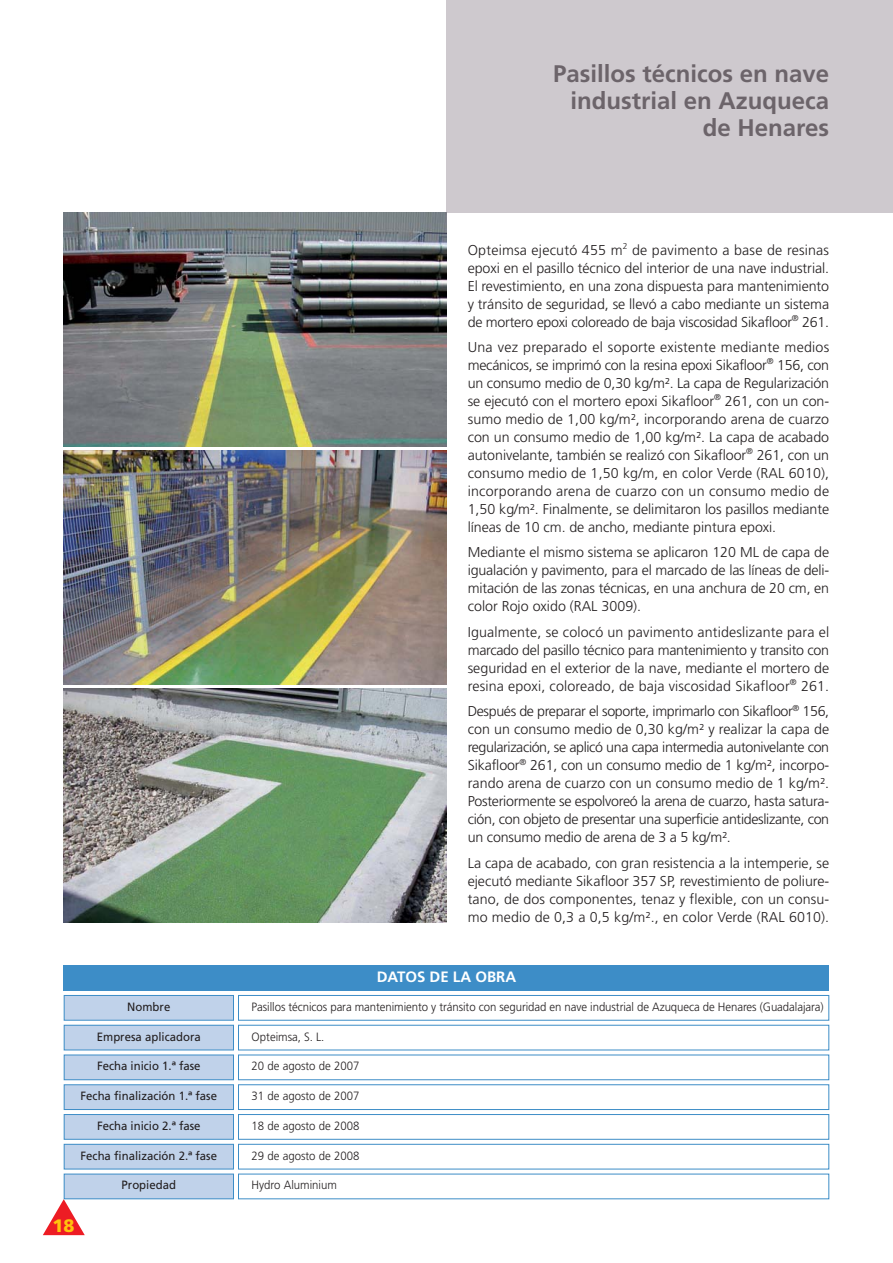
<style>
.page{position:relative;width:893px;height:1263px;background:#fff}
.page>*{position:absolute;margin:0;border:0;box-sizing:border-box;transform-origin:0 0}
.t1{font:700 24px/27px "Frutiger LT Std";color:#6c646a;text-align:right}
.t2{font:900 18px "Frutiger LT Std";color:#ffc20e}
.t3{font:700 15px "Frutiger LT Std";color:#fff}
.t4{font:300 14.25px/18px "Frutiger LT Std";letter-spacing:-.005em;color:#231f20;text-align:justify}
.t5{font:300 12px "Frutiger LT Std";letter-spacing:-.005em;color:#231f20;scale:.95 1}
.t6{font:12px "Frutiger LT Std";color:#231f20;scale:.95 1}
.s1{color:#ed1c24}
</style>
<div class="page">
<div style="left:446px;top:0;width:447px;height:213px;background:#cec9ce"></div>
<div style="left:65px;top:996px;width:168px;height:24px;background:#c0d2ea"></div>
<div style="left:64px;top:995px;width:170px;height:25px;border:1px solid #3d8dc7"></div>
<div style="left:238px;top:995px;width:591px;height:25px;border:1px solid #3d8dc7"></div>
<div style="left:65px;top:1025px;width:168px;height:24px;background:#c0d2ea"></div>
<div style="left:64px;top:1025px;width:170px;height:25px;border:1px solid #3d8dc7"></div>
<div style="left:238px;top:1025px;width:591px;height:25px;border:1px solid #3d8dc7"></div>
<div style="left:65px;top:1055px;width:168px;height:24px;background:#c0d2ea"></div>
<div style="left:64px;top:1054px;width:170px;height:26px;border:1px solid #3d8dc7"></div>
<div style="left:238px;top:1054px;width:591px;height:26px;border:1px solid #3d8dc7"></div>
<div style="left:65px;top:1085px;width:168px;height:24px;background:#c0d2ea"></div>
<div style="left:64px;top:1084px;width:170px;height:26px;border:1px solid #3d8dc7"></div>
<div style="left:238px;top:1084px;width:591px;height:26px;border:1px solid #3d8dc7"></div>
<div style="left:65px;top:1115px;width:168px;height:24px;background:#c0d2ea"></div>
<div style="left:64px;top:1114px;width:170px;height:26px;border:1px solid #3d8dc7"></div>
<div style="left:238px;top:1114px;width:591px;height:26px;border:1px solid #3d8dc7"></div>
<div style="left:65px;top:1145px;width:168px;height:24px;background:#c0d2ea"></div>
<div style="left:64px;top:1144px;width:170px;height:25px;border:1px solid #3d8dc7"></div>
<div style="left:64px;top:965px;width:765px;height:26px;background:#3d8dc7"></div>
<div style="left:238px;top:1144px;width:591px;height:25px;border:1px solid #3d8dc7"></div>
<div style="left:65px;top:1174px;width:168px;height:24px;background:#c0d2ea"></div>
<div style="left:64px;top:1174px;width:170px;height:25px;border:1px solid #3d8dc7"></div>
<img style="left:64px;top:213px;width:382px;height:233px">
<img style="left:64px;top:689px;width:382px;height:234px">
<img style="left:64px;top:451px;width:382px;height:234px">
<h1 class="t1" style="left:553px;top:62px;width:277px">Pasillos técnicos en nave industrial en Azuqueca de Henares</h1>
<p class="t4" style="left:468px;top:242px;width:363px">Opteimsa ejecutó 455 m<sup>2</sup> de pavimento a base de resinas epoxi en el pasillo técnico del interior de una nave industrial.<br>El revestimiento, en una zona dispuesta para mantenimiento y tránsito de seguridad, se llevó a cabo mediante un sistema de mortero epoxi coloreado de baja viscosidad Sikafloor<sup>®</sup> 261.</p>
<p class="t4" style="left:468px;top:339px;width:363px">Una vez preparado el soporte existente mediante medios mecánicos, se imprimó con la resina epoxi Sikafloor<sup>®</sup> 156, con un consumo medio de 0,30 kg/m². La capa de Regularización se ejecutó con el mortero epoxi Sikafloor<sup>®</sup> 261, con un con&shy;sumo medio de 1,00 kg/m², incorporando arena de cuarzo con un consumo medio de 1,00 kg/m². La capa de acabado autonivelante, también se realizó con Sikafloor<sup>®</sup> 261, con un consumo medio de 1,50 kg/m, en color Verde (RAL 6010), incorporando arena de cuarzo con un consumo medio de 1,50 kg/m². Finalmente, se delimitaron los pasillos mediante líneas de 10 cm. de ancho, mediante pintura epoxi.</p>
<p class="t4" style="left:468px;top:545px;width:363px">Mediante el mismo sistema se aplicaron 120 ML de capa de igualación y pavimento, para el marcado de las líneas de deli&shy;mitación de las zonas técnicas, en una anchura de 20 cm, en color Rojo oxido (RAL 3009).</p>
<p class="t4" style="left:468px;top:624px;width:363px">Igualmente, se colocó un pavimento antideslizante para el marcado del pasillo técnico para mantenimiento y transito con seguridad en el exterior de la nave, mediante el mortero de resina epoxi, coloreado, de baja viscosidad Sikafloor<sup>®</sup> 261.</p>
<p class="t4" style="left:468px;top:703px;width:363px">Después de preparar el soporte, imprimarlo con Sikafloor<sup>®</sup> 156, con un consumo medio de 0,30 kg/m² y realizar la capa de regularización, se aplicó una capa intermedia autonivelante con Sikafloor<sup>®</sup> 261, con un consumo medio de 1 kg/m², incorpo&shy;rando arena de cuarzo con un consumo medio de 1 kg/m².<br>Posteriormente se espolvoreó la arena de cuarzo, hasta satura&shy;ción, con objeto de presentar una superficie antideslizante, con un consumo medio de arena de 3 a 5 kg/m².</p>
<p class="t4" style="left:468px;top:855px;width:363px">La capa de acabado, con gran resistencia a la intemperie, se ejecutó mediante Sikafloor 357 SP, revestimiento de poliure&shy;tano, de dos componentes, tenaz y flexible, con un consu&shy;mo medio de 0,3 a 0,5 kg/m²., en color Verde (RAL 6010).</p>
<p class="t3" style="left:377px;top:970px;width:141px">DATOS DE LA OBRA</p>
<p class="t6" style="left:127px;top:1002px;width:47px">Nombre</p>
<p class="t5" style="left:252px;top:1002px;width:604px">Pasillos técnicos para mantenimiento y tránsito con seguridad en nave industrial de Azuqueca de Henares (Guadalajara)</p>
<p class="t6" style="left:97px;top:1031px;width:111px">Empresa aplicadora</p>
<p class="t5" style="left:252px;top:1031px;width:78px">Opteimsa, S. L.</p>
<p class="t6" style="left:97px;top:1061px;width:110px">Fecha inicio 1.ª fase</p>
<p class="t5" style="left:252px;top:1061px;width:115px">20 de agosto de 2007</p>
<p class="t6" style="left:81px;top:1091px;width:145px">Fecha finalización 1.ª fase</p>
<p class="t5" style="left:252px;top:1091px;width:115px">31 de agosto de 2007</p>
<p class="t6" style="left:97px;top:1121px;width:110px">Fecha inicio 2.ª fase</p>
<p class="t5" style="left:252px;top:1121px;width:115px">18 de agosto de 2008</p>
<p class="t6" style="left:81px;top:1151px;width:145px">Fecha finalización 2.ª fase</p>
<p class="t5" style="left:252px;top:1151px;width:115px">29 de agosto de 2008</p>
<p class="t2" style="left:41px;top:1215px;width:47px"><span class="s1">▲</span>1 8</p>
<p class="t6" style="left:122px;top:1180px;width:59px">Propiedad</p>
<p class="t5" style="left:252px;top:1180px;width:91px">Hydro Aluminium</p>
</div>
